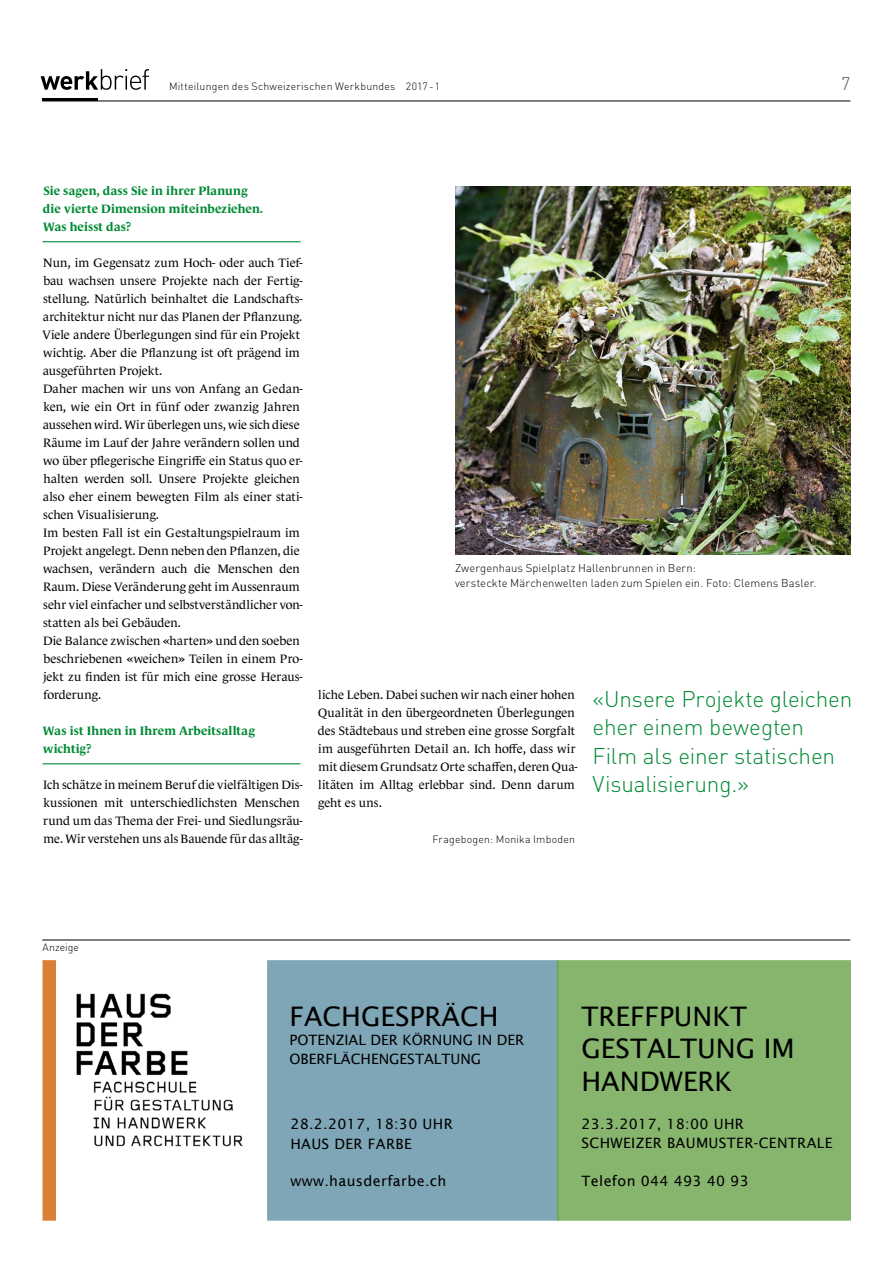
<style>
.page{position:relative;width:893px;height:1263px;background:#fff}
.page>*{position:absolute;margin:0;border:0;box-sizing:border-box;transform-origin:0 0}
.t1{font:27px/32.2px "Lucida Sans";color:#000}
.t2{font:300 22.5px/28.5px "DINOT";letter-spacing:-.005em;color:#008a33}
.t3{font:300 18px "DINOT";color:#565655}
.t4{font:14.25px/19px "Lucida Sans";letter-spacing:.025em;color:#000}
.t5{font:14.25px/19px "Lucida Sans";color:#000}
.t6{font:12.3px/18px "Le Monde Journal Std";color:#000}
.t7{font:700 12.3px/18px "Le Monde Journal Std";letter-spacing:.005em;color:#008a33}
.t8{font:300 11.25px/15px "DINOT";letter-spacing:.01em;color:#000}
.t9{font:300 10.5px "DINOT";letter-spacing:.02em;color:#000}
.t10{font:300 10.5px "DINOT";color:#000}
</style>
<div class="page">
<hr style="left:43px;top:101px;width:807px;height:1px;background:#000">
<hr style="left:43px;top:99px;width:55px;height:2px;background:#000">
<svg style="left:41px;top:69px;width:108px;height:21px"></svg>
<hr style="left:43px;top:241px;width:257px;height:1px;background:#008a33">
<hr style="left:43px;top:763px;width:257px;height:1px;background:#008a33">
<hr style="left:42px;top:940px;width:808px;height:1px;background:#000">
<img style="left:455px;top:187px;width:395px;height:368px">
<div style="left:268px;top:961px;width:290px;height:259px;background:#7fa6b7"></div>
<div style="left:267px;top:960px;width:292px;height:261px;border:2px solid #6897ab"></div>
<div style="left:558px;top:961px;width:292px;height:259px;background:#87b56d"></div>
<div style="left:557px;top:960px;width:294px;height:261px;border:2px solid #72a853"></div>
<div style="left:43px;top:961px;width:12px;height:259px;background:#da7f33"></div>
<div style="left:43px;top:960px;width:13px;height:261px;border:2px solid #d4680f"></div>
<img style="left:76px;top:993px;width:167px;height:154px">
<p class="t9" style="left:169px;top:79px;width:273px">Mitteilungen des Schweizerischen Werkbundes 2017-1</p>
<h3 class="t3" style="left:841px;top:71px;width:11px">7</h3>
<p class="t7" style="left:43px;top:181px;width:222px">Sie sagen, dass Sie in ihrer Planung die vierte Dimension miteinbeziehen.<br>Was heisst das?</p>
<p class="t6" style="left:43px;top:253px;width:262px">Nun, im Gegensatz zum Hoch- oder auch Tief&shy;bau wachsen unsere Projekte nach der Fertig&shy;stellung. Natürlich beinhaltet die Landschafts&shy;architektur nicht nur das Planen der Pflanzung.<br>Viele andere Überlegungen sind für ein Projekt wichtig. Aber die Pflanzung ist oft prägend im ausgeführten Projekt.<br>Daher machen wir uns von Anfang an Gedan&shy;ken, wie ein Ort in fünf oder zwanzig Jahren aussehen wird. Wir überlegen uns, wie sich diese Räume im Lauf der Jahre verändern sollen und wo über pflegerische Eingriffe ein Status quo er&shy;halten werden soll. Unsere Projekte gleichen also eher einem bewegten Film als einer stati&shy;schen Visualisierung.<br>Im besten Fall ist ein Gestaltungspielraum im Projekt angelegt. Denn neben den Pflanzen, die wachsen, verändern auch die Menschen den Raum. Diese Veränderung geht im Aussenraum sehr viel einfacher und selbstverständlicher von&shy;statten als bei Gebäuden.<br>Die Balance zwischen «harten» und den soeben beschriebenen «weichen» Teilen in einem Pro&shy;jekt zu finden ist für mich eine grosse Heraus&shy;forderung.</p>
<p class="t7" style="left:43px;top:721px;width:214px">Was ist Ihnen in Ihrem Arbeitsalltag wichtig?</p>
<p class="t6" style="left:43px;top:775px;width:261px">Ich schätze in meinem Beruf die vielfältigen Dis&shy;kussionen mit unterschiedlichsten Menschen rund um das Thema der Frei- und Siedlungsräu&shy;me. Wir verstehen uns als Bauende für das alltäg-</p>
<p class="t8" style="left:455px;top:560px;width:363px">Zwergenhaus Spielplatz Hallenbrunnen in Bern:<br>versteckte Märchenwelten laden zum Spielen ein. Foto: Clemens Basler.</p>
<p class="t6" style="left:318px;top:685px;width:261px">liche Leben. Dabei suchen wir nach einer hohen Qualität in den übergeordneten Überlegungen des Städtebaus und streben eine grosse Sorgfalt im ausgeführten Detail an. Ich hoffe, dass wir mit diesem Grundsatz Orte schaffen, deren Qua&shy;litäten im Alltag erlebbar sind. Denn darum geht es uns.</p>
<p class="t9" style="left:432px;top:832px;width:144px">Fragebogen: Monika Imboden</p>
<h2 class="t2" style="left:592px;top:683px;width:261px">«Unsere Projekte gleichen eher einem bewegten<br>Film als einer statischen<br>Visualisierung.»</h2>
<p class="t10" style="left:43px;top:940px;width:38px">Anzeige</p>
<h1 class="t1" style="left:290px;top:1000px;width:210px">FACHGESPRÄCH</h1>
<p class="t5" style="left:290px;top:1030px;width:236px">POTENZIAL DER KÖRNUNG IN DER<br>OBERFLÄCHENGESTALTUNG</p>
<p class="t4" style="left:290px;top:1115px;width:164px">28.2.2017, 18:30 UHR<br>HAUS DER FARBE</p>
<p class="t4" style="left:290px;top:1171px;width:158px">www.hausderfarbe.ch</p>
<h1 class="t1" style="left:581px;top:1000px;width:215px">TREFFPUNKT<br>GESTALTUNG IM<br>HANDWERK</h1>
<p class="t4" style="left:581px;top:1114px;width:253px">23.3.2017, 18:00 UHR<br>SCHWEIZER BAUMUSTER-CENTRALE</p>
<p class="t4" style="left:581px;top:1171px;width:169px">Telefon 044 493 40 93</p>
</div>
